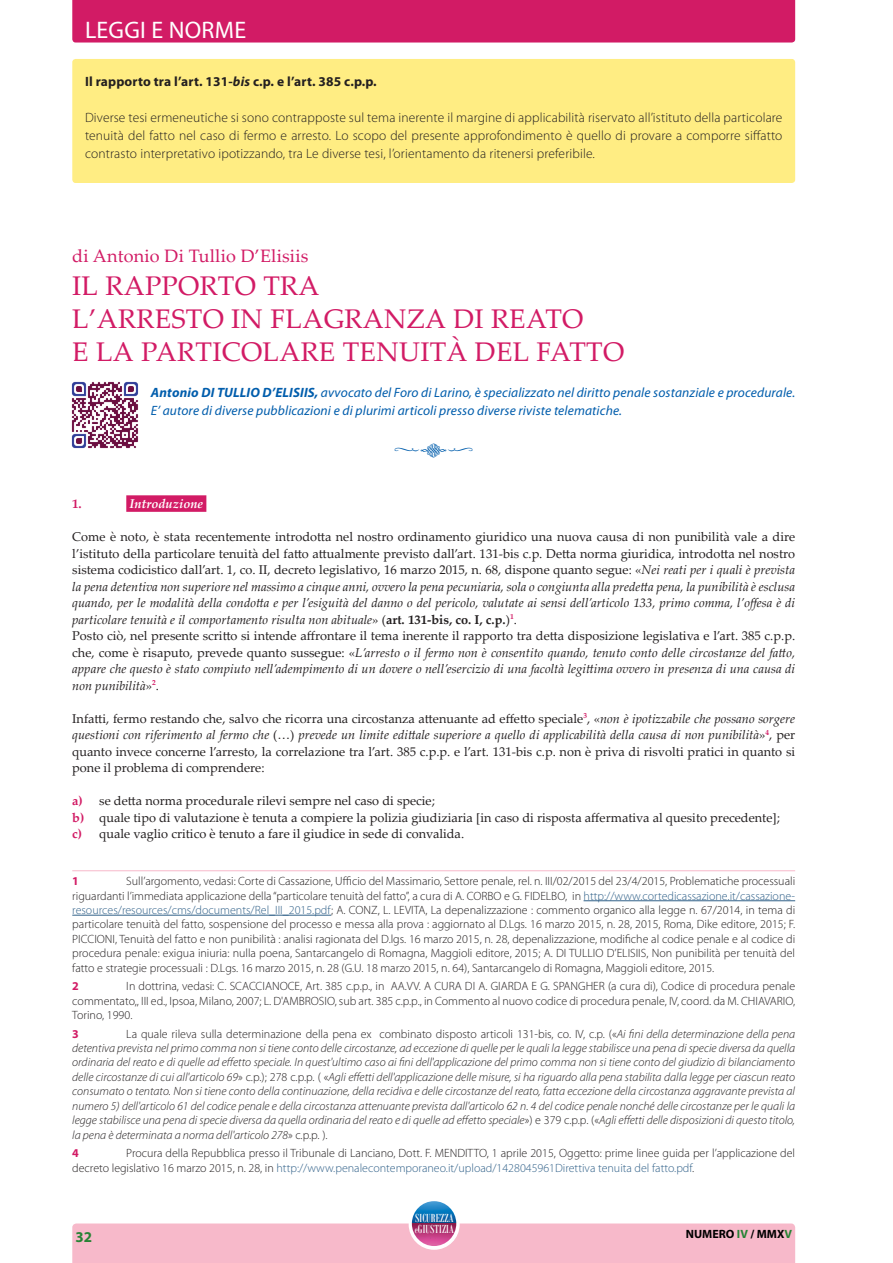
<style>
.page{position:relative;width:893px;height:1263px;background:#fff}
.page>*{position:absolute;margin:0;border:0;box-sizing:border-box;transform-origin:0 0}
.t1{font:27px/33px "Palatino Linotype";letter-spacing:.01em;color:#d21b65}
.t2{font:27px "Nymphette";color:#015dac}
.t3{font:24px "Myriad Pro";letter-spacing:.01em;color:#fff}
.t4{font:18px "Palatino Linotype";letter-spacing:.01em;color:#d21b65}
.t5{font:700 15px "Myriad Pro";color:#278335}
.t6{font:300 13.5px/18px "Myriad Pro";letter-spacing:.01em;color:#231f20;text-align:justify}
.t7{font:italic 13.5px/18px "Myriad Pro";letter-spacing:.01em;color:#015dac}
.t8{font:700 13.5px "Myriad Pro";letter-spacing:.01em;color:#231f20}
.t9{font:italic 12.75px/16.5px "Palatino Linotype";color:#231f20}
.t10{font:12.75px/16.5px "Palatino Linotype";color:#231f20;text-align:justify}
.t11{font:italic 700 12.75px "Palatino Linotype";color:#fff}
.t12{font:700 12.75px "Palatino Linotype";color:#d21b65}
.t13{font:12.6px "Bodoni MT Condensed";letter-spacing:.01em;color:#fff}
.t14{font:12.6px "Bodoni MT Condensed";letter-spacing:.01em;color:#fff}
.t15{font:300 12px/14.4px "Myriad Pro";color:#231f20;text-align:justify}
.t16{font:italic 300 12px/14.4px "Myriad Pro";color:#231f20;text-align:justify}
.t17{font:700 12px "Myriad Pro";color:#000}
.t18{font:700 12px "Myriad Pro";color:#d21b65}
.s1{font-style:italic}
.s2{font-weight:700}
.s3{font-style:normal}
.s4{font-weight:700;font-style:normal}
.s5{font-weight:700;color:#d21b65}
.s6{color:#316189}
.s7{font-size:10.05px}
.s8{color:#278335}
</style>
<div class="page">
<div style="left:409px;top:1199px;width:51px;height:51px;border:2px solid #fff;border-radius:50%"></div>
<img style="left:412px;top:1201px;width:44px;height:22px">
<div style="left:72px;top:1223px;width:723px;height:40px;background:#f7b9ca"></div>
<div style="left:72px;top:59px;width:723px;height:124px;background:#ffed83;border-radius:3px"></div>
<div style="left:126px;top:495px;width:80px;height:17px;background:#d21b65"></div>
<hr style="left:72px;top:870px;width:723px;height:1px;background:#f7b9ca">
<hr style="left:584px;top:900px;width:211px;height:1px;background:#316189">
<hr style="left:72px;top:915px;width:259px;height:1px;background:#316189">
<div style="left:72px;top:0;width:723px;height:43px;background:#d21b65"></div>
<img style="left:71px;top:381px;width:68px;height:68px">
<h2 class="t3" style="left:85px;top:15px;width:163px">LEGGI E NORME</h2>
<p class="t8" style="left:85px;top:72px;width:293px">Il rapporto tra l’art. 131-<span class="s1">bis</span> c.p. e l’art. 385 c.p.p.</p>
<p class="t6" style="left:85px;top:109px;width:699px">Diverse tesi ermeneutiche si sono contrapposte sul tema inerente il margine di applicabilità riservato all’istituto della particolare tenuità del fatto nel caso di fermo e arresto. Lo scopo del presente approfondimento è quello di provare a comporre siffatto contrasto interpretativo ipotizzando, tra Le diverse tesi, l’orientamento da ritenersi preferibile.</p>
<h3 class="t4" style="left:72px;top:243px;width:238px">di Antonio Di Tullio D’Elisiis</h3>
<h1 class="t1" style="left:72px;top:268px;width:553px">IL RAPPORTO TRA<br>L’ARRESTO IN FLAGRANZA DI REATO<br>E LA PARTICOLARE TENUITÀ DEL FATTO</h1>
<p class="t7" style="left:151px;top:383px;width:646px"><span class="s2">Antonio DI TULLIO D’ELISIIS,</span> avvocato del Foro di Larino, è specializzato nel diritto penale sostanziale e procedurale.<br>E’ autore di diverse pubblicazioni e di plurimi articoli presso diverse riviste telematiche.</p>
<h1 class="t2" style="left:394px;top:435px;width:81px">1q2</h1>
<p class="t12" style="left:72px;top:495px;width:11px">1.</p>
<p class="t11" style="left:129px;top:495px;width:75px">Introduzione</p>
<p class="t9" style="left:72px;top:528px;width:724px"><span class="s3">Come è noto, è stata recentemente introdotta nel nostro ordinamento giuridico una nuova causa di non punibilità vale a dire l’istituto della particolare tenuità del fatto attualmente previsto dall’art. 131-bis c.p. Detta norma giuridica, introdotta nel nostro sistema codicistico dall’art. 1, co. II, decreto legislativo, 16 marzo 2015, n. 68, dispone quanto segue: «</span>Nei reati per i quali è prevista la pena detentiva non superiore nel massimo a cinque anni, ovvero la pena pecuniaria, sola o congiunta alla predetta pena, la punibilità è esclusa quando, per le modalità della condotta e per l’esiguità del danno o del pericolo, valutate ai sensi dell’articolo 133, primo comma, l’offesa è di particolare tenuità e il comportamento risulta non abituale<span class="s3">» (</span><span class="s4">art. 131-bis, co. I, c.p.</span><span class="s3">)</span><sup>1</sup><span class="s3">.<br>Posto ciò, nel presente scritto si intende affrontare il tema inerente il rapporto tra detta disposizione legislativa e l’art. 385 c.p.p. che, come è risaputo, prevede quanto sussegue: «</span>L’arresto o il fermo non è consentito quando, tenuto conto delle circostanze del fatto, appare che questo è stato compiuto nell’adempimento di un dovere o nell’esercizio di una facoltà legittima ovvero in presenza di una causa di non punibilità<span class="s3">»</span><sup>2</sup><span class="s3">.</span></p>
<p class="t10" style="left:72px;top:709px;width:724px">Infatti, fermo restando che, salvo che ricorra una circostanza attenuante ad effetto speciale<sup>3</sup>, «<span class="s1">non è ipotizzabile che possano sorgere questioni con riferimento al fermo che</span> (…) <span class="s1">prevede un limite edittale superiore a quello di applicabilità della causa di non punibilità</span>»<sup>4</sup>, per quanto invece concerne l’arresto, la correlazione tra l’art. 385 c.p.p. e l’art. 131-bis c.p. non è priva di risvolti pratici in quanto si pone il problema di comprendere:</p>
<p class="t10" style="left:72px;top:792px;width:709px;text-align:left"><span class="s5">a)</span> se detta norma procedurale rilevi sempre nel caso di specie;<br><span class="s5">b)</span> quale tipo di valutazione è tenuta a compiere la polizia giudiziaria [in caso di risposta affermativa al quesito precedente]; <span class="s5">c)</span> quale vaglio critico è tenuto a fare il giudice in sede di convalida.</p>
<p class="t18" style="left:72px;top:873px;width:8px">1</p>
<p class="t15" style="left:72px;top:874px;width:724px;text-indent:54px">Sull’argomento, vedasi: Corte di Cassazione, Ufficio del Massimario, Settore penale, rel. n. III/02/2015 del 23/4/2015, Problematiche processuali riguardanti l’immediata applicazione della “particolare tenuità del fatto”, a cura di A. CORBO e G. FIDELBO, in <span class="s6">http://www.cortedicassazione.it/cassazione&shy;resources/resources/cms/documents/Rel_III_2015.pdf</span>; A. CONZ, L. LEVITA, La depenalizzazione : commento organico alla legge n. 67/2014, in tema di particolare tenuità del fatto, sospensione del processo e messa alla prova : aggiornato al D.Lgs. 16 marzo 2015, n. 28, 2015, Roma, Dike editore, 2015; F.<br>PICCIONI, Tenuità del fatto e non punibilità : analisi ragionata del D.lgs. 16 marzo 2015, n. 28, depenalizzazione, modifiche al codice penale e al codice di procedura penale: exigua iniuria: nulla poena, Santarcangelo di Romagna, Maggioli editore, 2015; A. DI TULLIO D’ELISIIS, Non punibilità per tenuità del fatto e strategie processuali : D.Lgs. 16 marzo 2015, n. 28 (G.U. 18 marzo 2015, n. 64), Santarcangelo di Romagna, Maggioli editore, 2015.</p>
<p class="t18" style="left:72px;top:978px;width:8px">2</p>
<p class="t15" style="left:72px;top:979px;width:724px;text-indent:54px">In dottrina, vedasi: C. SCACCIANOCE, Art. 385 c.p.p., in AA.VV. A CURA DI A. GIARDA E G. SPANGHER (a cura di), Codice di procedura penale commentato,, III ed., Ipsoa, Milano, 2007; L. D'AMBROSIO, sub art. 385 c.p.p., in Commento al nuovo codice di procedura penale, IV, coord. da M. CHIAVARIO, Torino, 1990.</p>
<p class="t18" style="left:72px;top:1026px;width:8px">3</p>
<p class="t16" style="left:72px;top:1027px;width:724px;text-indent:54px"><span class="s3">La quale rileva sulla determinazione della pena ex combinato disposto articoli 131-bis, co. IV, c.p. («</span>Ai fini della determinazione della pena detentiva prevista nel primo comma non si tiene conto delle circostanze, ad eccezione di quelle per le quali la legge stabilisce una pena di specie diversa da quella ordinaria del reato e di quelle ad effetto speciale. In quest'ultimo caso ai fini dell'applicazione del primo comma non si tiene conto del giudizio di bilanciamento delle circostanze di cui all'articolo 69<span class="s3">» c.p.); 278 c.p.p. ( «</span>Agli effetti dell'applicazione delle misure, si ha riguardo alla pena stabilita dalla legge per ciascun reato consumato o tentato. Non si tiene conto della continuazione, della recidiva e delle circostanze del reato, fatta eccezione della circostanza aggravante prevista al numero 5) dell'articolo 61 del codice penale e della circostanza attenuante prevista dall'articolo 62 n. 4 del codice penale nonché delle circostanze per le quali la legge stabilisce una pena di specie diversa da quella ordinaria del reato e di quelle ad effetto speciale<span class="s3">») e 379 c.p.p. («</span>Agli effetti delle disposizioni di questo titolo, la pena è determinata a norma dell'articolo 278<span class="s3">» c.p.p. ).</span></p>
<p class="t18" style="left:72px;top:1145px;width:8px">4</p>
<p class="t15" style="left:72px;top:1146px;width:724px;text-indent:54px">Procura della Repubblica presso il Tribunale di Lanciano, Dott. F. MENDITTO, 1 aprile 2015, Oggetto: prime linee guida per l’applicazione del decreto legislativo 16 marzo 2015, n. 28, in <span class="s6">http://www.penalecontemporaneo.it/upload/1428045961Direttiva tenuita del fatto.pdf</span>.</p>
<p class="t5" style="left:75px;top:1227px;width:18px">32</p>
<p class="t14" style="left:415px;top:1210px;width:40px">SICUREZZA</p>
<p class="t13" style="left:415px;top:1221px;width:41px"><span class="s7">e</span>GIUSTIZIA</p>
<p class="t17" style="left:686px;top:1226px;width:108px">NUMERO <span class="s8">IV</span> / MMX<span class="s8">V</span></p>
</div>
